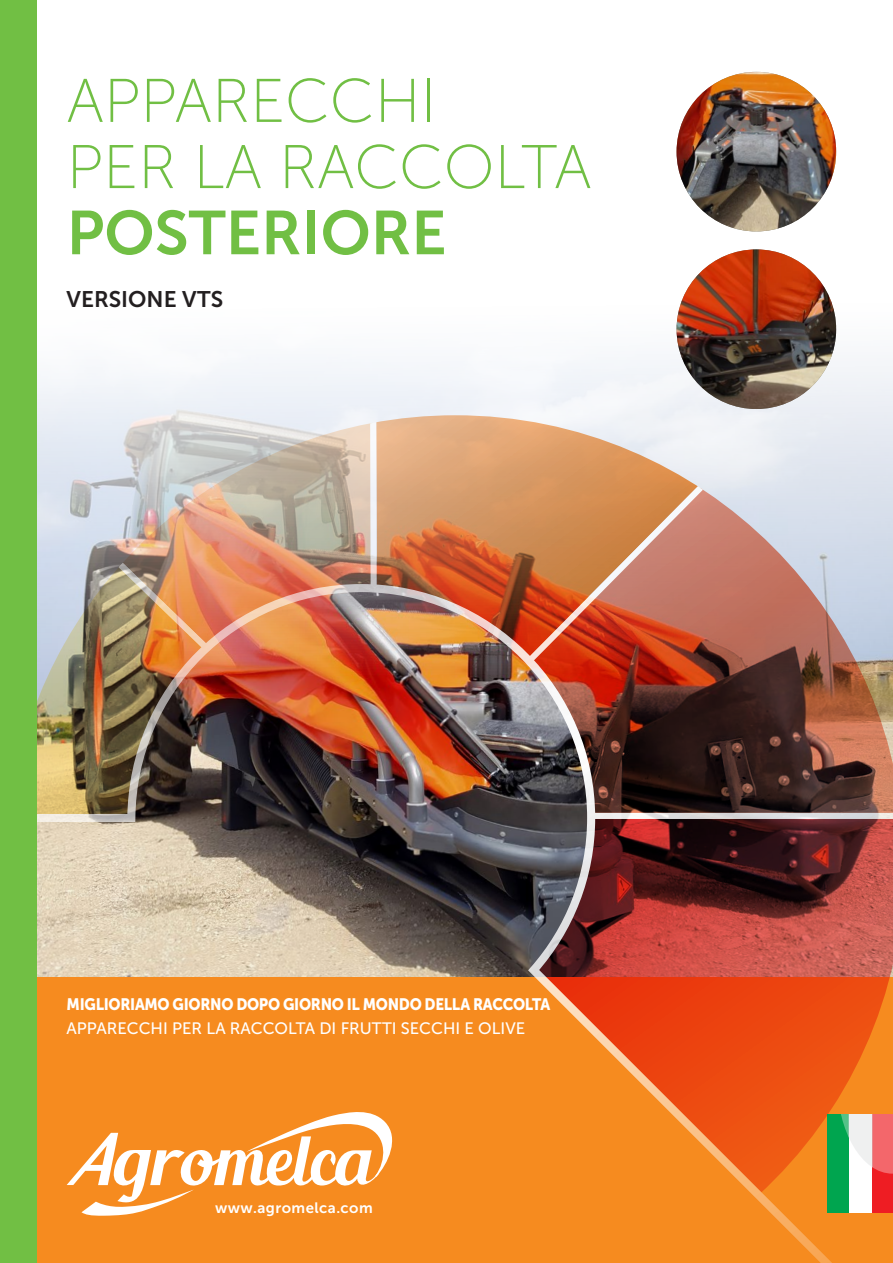
<style>
.page{position:relative;width:893px;height:1263px;background:#fff}
.page>*{position:absolute;margin:0;border:0;box-sizing:border-box;transform-origin:0 0}
.t1{font:61.5px "Museo Sans 100";color:#71bf44}
.t2{font:61.5px "Museo Sans 700";color:#71bf44}
.t3{font:22.5px "Museo Sans 700";color:#231f20}
.t4{font:16.5px "Museo Sans 900";letter-spacing:-.02em;color:#fff;scale:.9 1}
.t5{font:16.5px "Museo Sans 500";color:#fff}
.t6{font:15px "Museo Sans 700";letter-spacing:.03em;color:#fff}
</style>
<div class="page">
<img style="left:36px;top:0;width:857px;height:1263px">
<svg style="left:67px;top:1108px;width:333px;height:108px"></svg>
<img style="left:676px;top:72px;width:160px;height:159px;border-radius:80px">
<img style="left:676px;top:249px;width:160px;height:160px;border-radius:80px">
<div style="left:0;top:0;width:36px;height:1263px;background:#71bf44"></div>
<div style="left:827px;top:1114px;width:22px;height:99px;background:#00a54f"></div>
<div style="left:872px;top:1114px;width:21px;height:99px;background:#ee1d23"></div>
<div style="left:849px;top:1114px;width:23px;height:99px;background:#fff"></div>
<svg style="left:841px;top:1114px;width:52px;height:60px"></svg>
<p class="t1" style="left:67px;top:68px;width:371px">APPARECCHI</p>
<p class="t1" style="left:67px;top:134px;width:526px">PER LA RACCOLTA</p>
<p class="t2" style="left:67px;top:199px;width:381px">POSTERIORE</p>
<p class="t3" style="left:67px;top:286px;width:158px">VERSIONE VTS</p>
<p class="t4" style="left:67px;top:994px;width:539px">MIGLIORIAMO GIORNO DOPO GIORNO IL MONDO DELLA RACCOLTA</p>
<p class="t5" style="left:67px;top:1019px;width:460px">APPARECCHI PER LA RACCOLTA DI FRUTTI SECCHI E OLIVE</p>
<p class="t6" style="left:215px;top:1199px;width:159px">www.agromelca.com</p>
</div>
